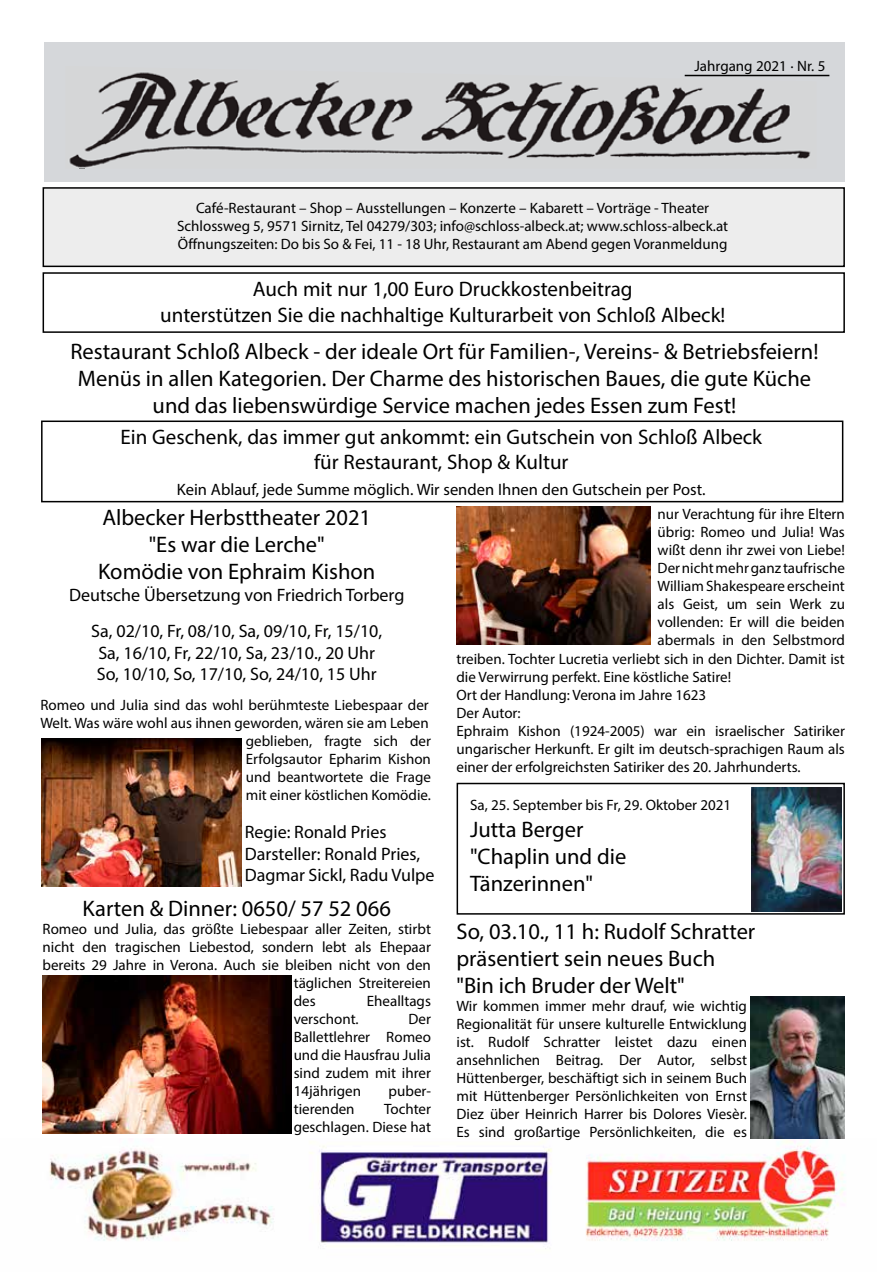
<style>
.page{position:relative;width:896px;height:1272px;background:#fff}
.page>*{position:absolute;margin:0;border:0;box-sizing:border-box;transform-origin:0 0}
.t1{font:22.5px/27px "Myriad Pro";color:#000;text-align:center}
.t2{font:21px/25.2px "Myriad Pro";color:#000;text-align:center}
.t3{font:18px/21.6px "Myriad Pro";color:#000}
.t4{font:16.5px "Myriad Pro";color:#000}
.t5{font:15px/18px "Myriad Pro";color:#000;text-align:justify}
</style>
<div class="page">
<div style="left:456px;top:782px;width:388px;height:132px;border:2px solid #000"></div>
<div style="left:43px;top:188px;width:800px;height:78px;background:#ededed"></div>
<div style="left:43px;top:187px;width:801px;height:80px;border:2px solid #000"></div>
<div style="left:44px;top:42px;width:800px;height:139px;background:#d5d7da"></div>
<hr style="left:684px;top:75px;width:145px;height:1px;background:#000">
<img style="left:49px;top:1138px;width:796px;height:111px">
<img style="left:69px;top:72px;width:747px;height:97px">
<div style="left:43px;top:272px;width:801px;height:61px;border:2px solid #000"></div>
<div style="left:41px;top:420px;width:802px;height:82px;border:2px solid #000"></div>
<img style="left:41px;top:739px;width:200px;height:147px">
<img style="left:456px;top:506px;width:194px;height:138px">
<img style="left:43px;top:975px;width:248px;height:158px">
<img style="left:750px;top:996px;width:94px;height:142px">
<img style="left:751px;top:787px;width:90px;height:124px">
<p class="t5" style="left:694px;top:57px;width:133px">Jahrgang 2021 . Nr. 5</p>
<p class="t5" style="left:177px;top:198px;width:552px;text-align:center">Café-Restaurant – Shop – Ausstellungen – Konzerte – Kabarett – Vorträge - Theater<br>Schlossweg 5, 9571 Sirnitz, Tel 04279/303; info@schloss-albeck.at; www.schloss-albeck.at<br>Öffnungszeiten: Do bis So &amp; Fei, 11 - 18 Uhr, Restaurant am Abend gegen Voranmeldung</p>
<h2 class="t2" style="left:160px;top:276px;width:566px">Auch mit nur 1,00 Euro Druckkostenbeitrag<br>unterstützen Sie die nachhaltige Kulturarbeit von Schloß Albeck!</h2>
<h1 class="t1" style="left:70px;top:337px;width:749px">Restaurant Schloß Albeck - der ideale Ort für Familien-, Vereins- &amp; Betriebsfeiern!<br>Menüs in allen Kategorien. Der Charme des historischen Baues, die gute Küche und das liebenswürdige Service machen jedes Essen zum Fest!</h1>
<h2 class="t2" style="left:120px;top:424px;width:643px">Ein Geschenk, das immer gut ankommt: ein Gutschein von Schloß Albeck für Restaurant, Shop &amp; Kultur</h2>
<p class="t4" style="left:177px;top:479px;width:530px">Kein Ablauf, jede Summe möglich. Wir senden Ihnen den Gutschein per Post.</p>
<h1 class="t1" style="left:98px;top:504px;width:279px">Albecker Herbsttheater 2021 "Es war die Lerche"<br>Komödie von Ephraim Kishon</h1>
<p class="t3" style="left:69px;top:576px;width:337px;line-height:36px;text-align:center">Deutsche Übersetzung von Friedrich Torberg<br>Sa, 02/10, Fr, 08/10, Sa, 09/10, Fr, 15/10,</p>
<p class="t3" style="left:97px;top:641px;width:281px">Sa, 16/10, Fr, 22/10, Sa, 23/10., 20 Uhr<br>So, 10/10, So, 17/10, So, 24/10, 15 Uhr</p>
<p class="t5" style="left:657px;top:504px;width:189px">nur Verachtung für ihre Eltern übrig: Romeo und Julia! Was wißt denn ihr zwei von Liebe!<br>Der nicht mehr ganz taufrische William Shakespeare erscheint als Geist, um sein Werk zu vollenden: Er will die beiden abermals in den Selbstmord</p>
<p class="t5" style="left:456px;top:650px;width:390px;text-align:left">treiben. Tochter Lucretia verliebt sich in den Dichter. Damit ist die Verwirrung perfekt. Eine köstliche Satire!<br>Ort der Handlung: Verona im Jahre 1623<br>Der Autor:<br>Ephraim Kishon (1924-2005) war ein israelischer Satiriker ungarischer Herkunft. Er gilt im deutsch-sprachigen Raum als einer der erfolgreichsten Satiriker des 20. Jahrhunderts.</p>
<p class="t5" style="left:40px;top:695px;width:389px">Romeo und Julia sind das wohl berühmteste Liebespaar der<br>Welt. Was wäre wohl aus ihnen geworden, wären sie am Leben</p>
<p class="t5" style="left:246px;top:731px;width:186px">geblieben, fragte sich der Erfolgsautor Epharim Kishon und beantwortete die Frage mit einer köstlichen Komödie.</p>
<p class="t5" style="left:470px;top:796px;width:262px">Sa, 25. September bis Fr, 29. Oktober 2021</p>
<h1 class="t1" style="left:470px;top:816px;width:158px;text-align:left">Jutta Berger "Chaplin und die<br>Tänzerinnen"</h1>
<p class="t3" style="left:245px;top:821px;width:191px">Regie: Ronald Pries<br>Darsteller: Ronald Pries,<br>Dagmar Sickl, Radu Vulpe</p>
<h1 class="t1" style="left:83px;top:894px;width:310px">Karten &amp; Dinner: 0650/ 57 52 066</h1>
<p class="t5" style="left:43px;top:919px;width:390px">Romeo und Julia, das größte Liebespaar aller Zeiten, stirbt nicht den tragischen Liebestod, sondern lebt als Ehepaar bereits 29 Jahre in Verona. Auch sie bleiben nicht von den</p>
<p class="t5" style="left:293px;top:973px;width:139px">täglichen Streitereien des</p>
<p class="t5" style="left:366px;top:991px;width:66px">Ehealltags</p>
<p class="t5" style="left:293px;top:1009px;width:66px">verschont.</p>
<p class="t5" style="left:293px;top:1009px;width:139px;text-indent:115px">Der Ballettlehrer Romeo und die Hausfrau Julia sind zudem mit ihrer 14jährigen</p>
<p class="t5" style="left:388px;top:1081px;width:44px">puber-</p>
<p class="t5" style="left:293px;top:1099px;width:62px">tierenden</p>
<p class="t5" style="left:293px;top:1099px;width:139px;text-align:right">Tochter<br>geschlagen. Diese hat</p>
<h1 class="t1" style="left:456px;top:917px;width:300px;text-align:left">So, 03.10., 11 h: Rudolf Schratter präsentiert sein neues Buch "Bin ich Bruder der Welt"</h1>
<p class="t5" style="left:456px;top:997px;width:292px">Wir kommen immer mehr drauf, wie wichtig Regionalität für unsere kulturelle Entwicklung ist. Rudolf Schratter leistet dazu einen ansehnlichen Beitrag. Der Autor, selbst Hüttenberger, beschäftigt sich in seinem Buch mit Hüttenberger Persönlichkeiten von Ernst Diez über Heinrich Harrer bis Dolores Viesèr.<br>Es sind großartige Persönlichkeiten, die es</p>
</div>
